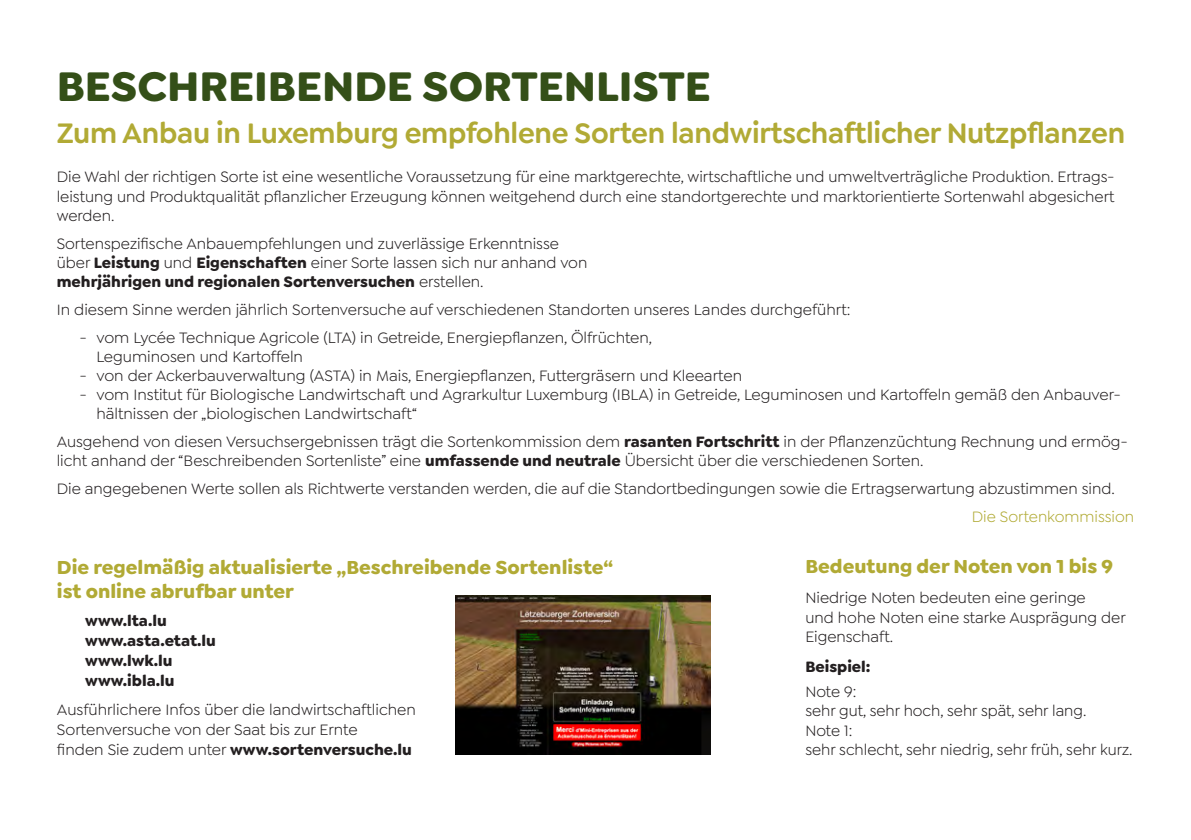
<style>
.page{position:relative;width:1191px;height:840px;background:#fff}
.page>*{position:absolute;margin:0;border:0;box-sizing:border-box;transform-origin:0 0}
.t1{font:700 44px "Goldplay";color:#344f18}
.t2{font:600 30px "Goldplay";letter-spacing:-.01em;color:#b1aa35;scale:.96 1}
.t3{font:700 20px/24px "Goldplay";color:#b1aa35}
.text{font:16px/19.2px "Goldplay";color:#231f20}
.text-2{font:700 16px/20px "Goldplay";color:#231f20}
.text-3{font:16px "Goldplay";color:#b1aa35}
.s1{font-weight:700}
</style>
<div class="page">
<img style="left:455px;top:595px;width:256px;height:159px">
<p class="t1" style="left:57px;top:58px;width:655px">BESCHREIBENDE SORTENLISTE</p>
<p class="t2" style="left:57px;top:114px;width:1114px">Zum Anbau in Luxemburg empfohlene Sorten landwirtschaftlicher Nutzpflanzen</p>
<p class="text" style="left:57px;top:167px;width:1059px;text-align:justify">Die Wahl der richtigen Sorte ist eine wesentliche Voraussetzung für eine marktgerechte, wirtschaftliche und umweltverträgliche Produktion. Ertrags&shy;leistung und Produktqualität pflanzlicher Erzeugung können weitgehend durch eine standortgerechte und marktorientierte Sortenwahl abgesichert werden.</p>
<p class="text" style="left:57px;top:233px;width:532px">Sortenspezifische Anbauempfehlungen und zuverlässige Erkenntnisse über <span class="s1">Leistung</span> und <span class="s1">Eigenschaften</span> einer Sorte lassen sich nur anhand von <span class="s1">mehrjährigen und regionalen Sortenversuchen</span> erstellen.</p>
<p class="text" style="left:57px;top:300px;width:795px">In diesem Sinne werden jährlich Sortenversuche auf verschiedenen Standorten unseres Landes durchgeführt:</p>
<p class="text" style="left:96px;top:327px;width:557px;text-indent:-17px">- vom Lycée Technique Agricole (LTA) in Getreide, Energiepflanzen, Ölfrüchten,<br>Leguminosen und Kartoffeln</p>
<p class="text" style="left:79px;top:366px;width:664px">- von der Ackerbauverwaltung (ASTA) in Mais, Energiepflanzen, Futtergräsern und Kleearten</p>
<p class="text" style="left:96px;top:385px;width:1026px;text-indent:-17px">- vom Institut für Biologische Landwirtschaft und Agrarkultur Luxemburg (IBLA) in Getreide, Leguminosen und Kartoffeln gemäß den Anbauver&shy;hältnissen der „biologischen Landwirtschaft“</p>
<p class="text" style="left:57px;top:432px;width:1072px">Ausgehend von diesen Versuchsergebnissen trägt die Sortenkommission dem <span class="s1">rasanten Fortschritt</span> in der Pflanzenzüchtung Rechnung und ermög&shy;licht anhand der “Beschreibenden Sortenliste” eine <span class="s1">umfassende und neutrale</span> Übersicht über die verschiedenen Sorten.</p>
<p class="text" style="left:57px;top:479px;width:1059px">Die angegebenen Werte sollen als Richtwerte verstanden werden, die auf die Standortbedingungen sowie die Ertragserwartung abzustimmen sind.</p>
<p class="text-3" style="left:971px;top:507px;width:164px">Die Sortenkommission</p>
<p class="t3" style="left:57px;top:554px;width:558px">Die regelmäßig aktualisierte „Beschreibende Sortenliste“ ist online abrufbar unter</p>
<p class="text-2" style="left:85px;top:610px;width:132px">www.lta.lu www.asta.etat.lu www.lwk.lu www.ibla.lu</p>
<p class="text" style="left:57px;top:699px;width:360px;line-height:20px">Ausführlichere Infos über die landwirtschaftlichen<br>Sortenversuche von der Saat bis zur Ernte<br>finden Sie zudem unter <span class="s1">www.sortenversuche.lu</span></p>
<p class="t3" style="left:805px;top:553px;width:309px">Bedeutung der Noten von 1 bis 9</p>
<p class="text" style="left:805px;top:588px;width:322px">Niedrige Noten bedeuten eine geringe<br>und hohe Noten eine starke Ausprägung der<br>Eigenschaft.</p>
<p class="text-2" style="left:805px;top:656px;width:67px">Beispiel:</p>
<p class="text" style="left:805px;top:681px;width:329px">Note 9:<br>sehr gut, sehr hoch, sehr spät, sehr lang.<br>Note 1:<br>sehr schlecht, sehr niedrig, sehr früh, sehr kurz.</p>
</div>
